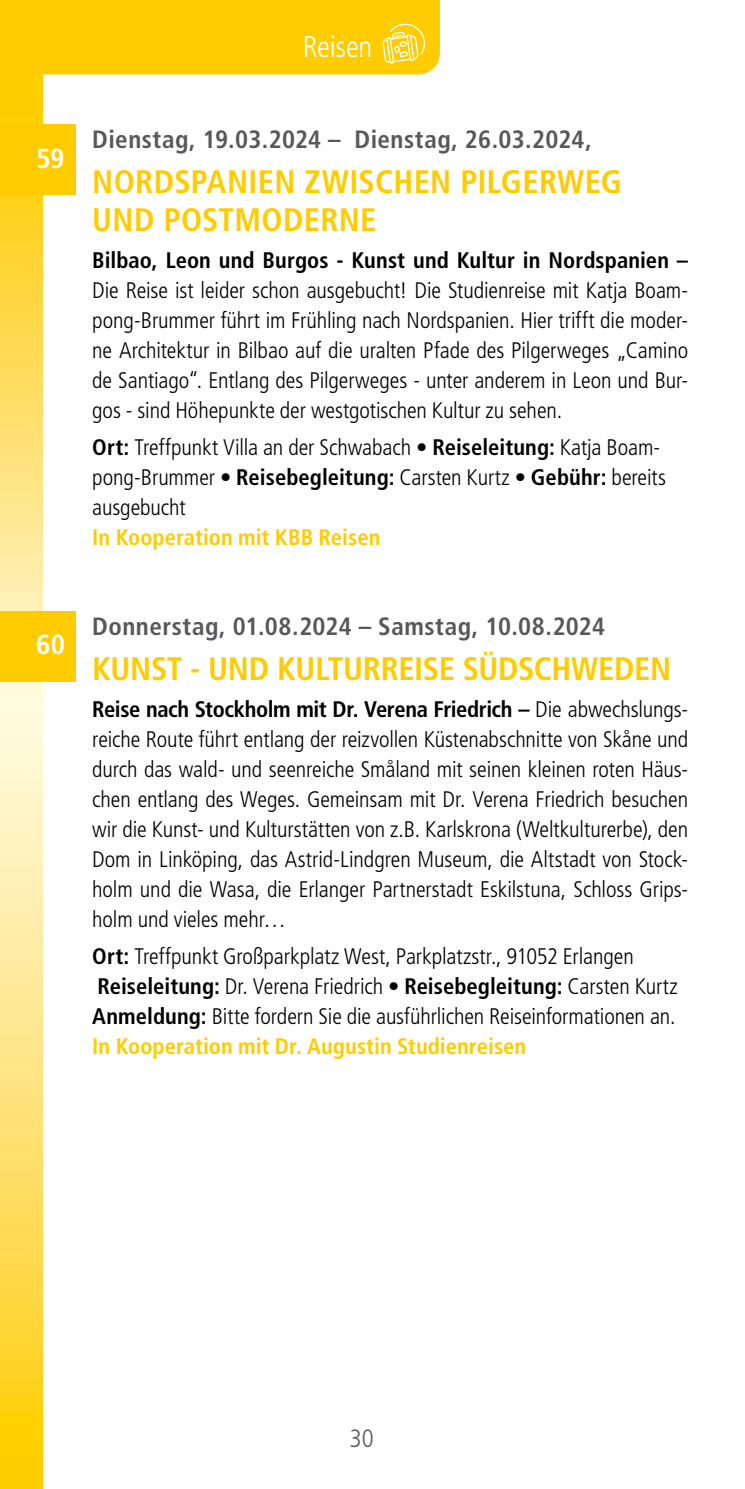
<style>
.page{position:relative;width:745px;height:1489px;background:#fff}
.page>*{position:absolute;margin:0;border:0;box-sizing:border-box;transform-origin:0 0}
.t1{font:700 condensed 32.5px/37.5px "Frutiger LT Std";color:#fecc00}
.t2{font:300 condensed 30px "Frutiger LT Std";letter-spacing:-.01em;color:#fff}
.t3{font:700 condensed 27.5px "Frutiger LT Std";color:#fff}
.t4{font:700 condensed 25px "Frutiger LT Std";letter-spacing:.02em;color:#58585a}
.t5{font:300 condensed 25px "Frutiger LT Std";color:#58585a}
.t6{font:300 condensed 22.5px/30px "Frutiger LT Std";letter-spacing:-.005em;color:#000;text-align:justify}
.t7{font:700 condensed 22.5px "Frutiger LT Std";letter-spacing:.005em;color:#000}
.t8{font:700 condensed 22.5px "Frutiger LT Std";letter-spacing:.005em;color:#fecc00}
.s1{font-weight:700}
.s2{font-weight:700;color:#fecc00}
</style>
<div class="page">
<svg style="left:0;top:74px;width:43px;height:1414px;background:#fee16f"></svg>
<div style="left:0;top:124px;width:75px;height:71px;background:#fecc00"></div>
<div style="left:0;top:610px;width:75px;height:71px;background:#fecc00"></div>
<div style="left:0;top:0;width:439px;height:74px;background:#fecc00"></div>
<h2 class="t2" style="left:302px;top:30px;width:71px">Reisen</h2>
<p class="t3" style="left:36px;top:142px;width:30px">59</p>
<p class="t3" style="left:36px;top:628px;width:30px">60</p>
<p class="t4" style="left:92px;top:125px;width:501px">Dienstag, 19.03.2024 – Dienstag, 26.03.2024,</p>
<h1 class="t1" style="left:92px;top:163px;width:531px">NORDSPANIEN ZWISCHEN PILGERWEG<br>UND POSTMODERNE</h1>
<p class="t7" style="left:92px;top:246px;width:597px">Bilbao, Leon und Burgos - Kunst und Kultur in Nordspanien –</p>
<p class="t6" style="left:92px;top:275px;width:597px">Die Reise ist leider schon ausgebucht! Die Studienreise mit Katja Boam&shy;pong-Brummer führt im Frühling nach Nordspanien. Hier trifft die moder&shy;ne Architektur in Bilbao auf die uralten Pfade des Pilgerweges „Camino de Santiago“. Entlang des Pilgerweges - unter anderem in Leon und Bur&shy;gos - sind Höhepunkte der westgotischen Kultur zu sehen.</p>
<p class="t6" style="left:92px;top:432px;width:575px;text-align:left"><span class="s1">Ort:</span> Treffpunkt Villa an der Schwabach • <span class="s1">Reiseleitung:</span> Katja Boam&shy;pong-Brummer • <span class="s1">Reisebegleitung:</span> Carsten Kurtz • <span class="s1">Gebühr:</span> bereits ausgebucht</p>
<p class="t8" style="left:92px;top:523px;width:289px">In Kooperation mit KBB Reisen</p>
<p class="t4" style="left:92px;top:611px;width:514px">Donnerstag, 01.08.2024 – Samstag, 10.08.2024</p>
<h1 class="t1" style="left:92px;top:649px;width:580px">KUNST - UND KULTURREISE SÜDSCHWEDEN</h1>
<p class="t6" style="left:92px;top:694px;width:597px"><span class="s1">Reise nach Stockholm mit Dr. Verena Friedrich –</span> Die abwechslungs&shy;reiche Route führt entlang der reizvollen Küstenabschnitte von Skåne und durch das wald- und seenreiche Småland mit seinen kleinen roten Häus&shy;chen entlang des Weges. Gemeinsam mit Dr. Verena Friedrich besuchen wir die Kunst- und Kulturstätten von z.B. Karlskrona (Weltkulturerbe), den Dom in Linköping, das Astrid-Lindgren Museum, die Altstadt von Stock&shy;holm und die Wasa, die Erlanger Partnerstadt Eskilstuna, Schloss Grips&shy;holm und vieles mehr…</p>
<p class="t6" style="left:92px;top:941px;width:586px;text-align:left"><span class="s1">Ort:</span> Treffpunkt Großparkplatz West, Parkplatzstr., 91052 Erlangen <span class="s1">Reiseleitung:</span> Dr. Verena Friedrich • <span class="s1">Reisebegleitung:</span> Carsten Kurtz <span class="s1">Anmeldung:</span> Bitte fordern Sie die ausführlichen Reiseinformationen an.<br><span class="s2">In Kooperation mit Dr. Augustin Studienreisen</span></p>
<p class="t5" style="left:349px;top:1424px;width:25px">30</p>
</div>
